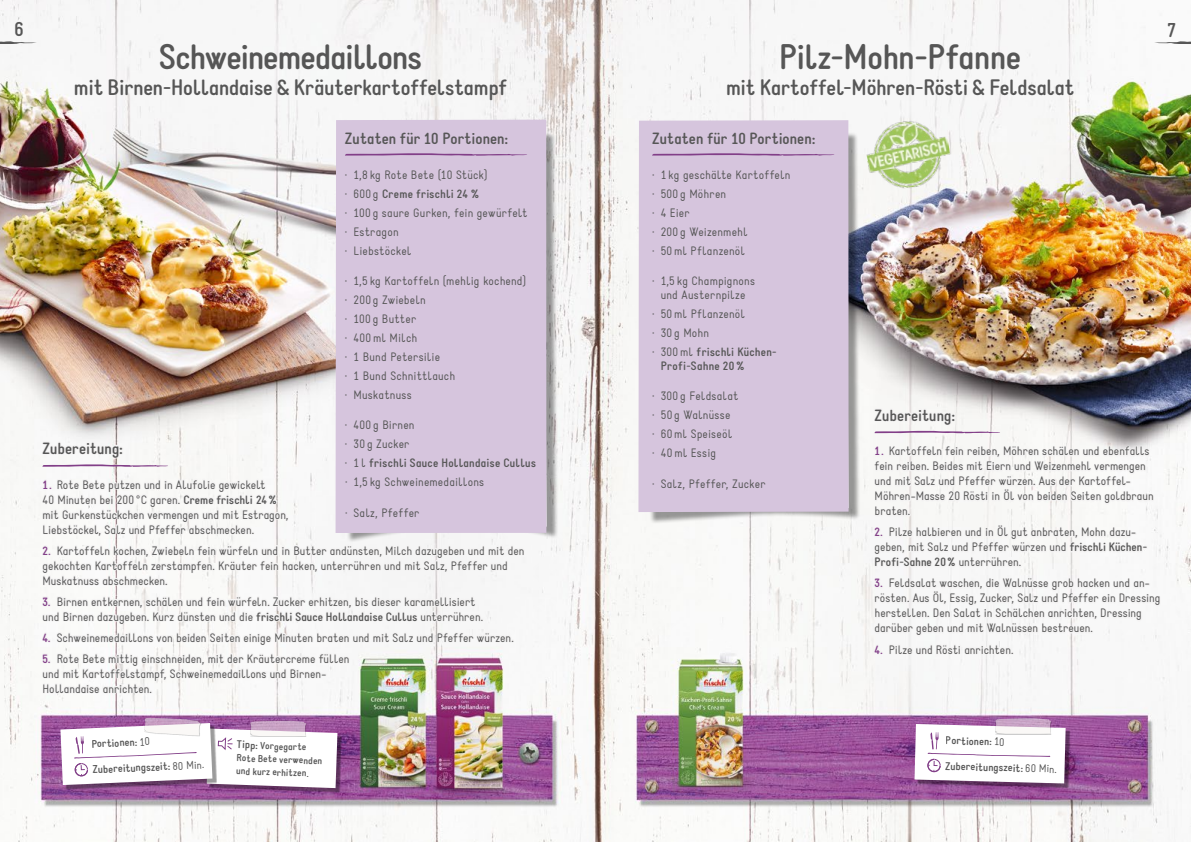
<style>
.page{position:relative;width:1191px;height:842px;background:#fff}
.page>*{position:absolute;margin:0;border:0;box-sizing:border-box;transform-origin:0 0}
.t1{font:700 35px "Static";letter-spacing:-.03em;color:#565656}
.t2{font:700 22px "Static";letter-spacing:-.015em;color:#565656}
.t3{font:700 20px "Static";color:#565656}
.t4{font:700 16px "Static";color:#565656}
.t5{font:12px/19px "Static";letter-spacing:.005em;color:#565656}
.t6{font:700 12px "Static";letter-spacing:.02em;color:#565656}
.t7{font:700 11px "Static";color:#565656}
.t8{font:700 10px/13px "Static";color:#565656}
.s1{font-weight:700}
.s2{font-weight:700;color:#823f88}
.s3{font-weight:400}
.s4{font-size:11px}
</style>
<div class="page">
<img style="left:0;top:0;width:1191px;height:842px">
<svg style="left:1154px;top:41px;width:37px;height:4px"></svg>
<svg style="left:0;top:41px;width:37px;height:4px"></svg>
<div style="left:340px;top:129px;width:218px;height:414px;background:#000;opacity:.4"></div>
<div style="left:643px;top:129px;width:217px;height:395px;background:#000;opacity:.4"></div>
<div style="left:335px;top:120px;width:211px;height:413px;background:#d6c5dd"></div>
<div style="left:638px;top:120px;width:210px;height:392px;background:#d6c5dd"></div>
<svg style="left:344px;top:153px;width:183px;height:3px"></svg>
<svg style="left:652px;top:153px;width:182px;height:3px"></svg>
<svg style="left:873px;top:407px;width:288px;height:250px"></svg>
<img style="left:861px;top:108px;width:94px;height:94px">
<div style="left:209px;top:731px;width:133px;height:62px;background:#000;opacity:.4"></div>
<div style="left:917px;top:726px;width:153px;height:62px;background:#000;opacity:.4"></div>
<svg style="left:914px;top:718px;width:151px;height:65px"></svg>
<svg style="left:41px;top:440px;width:484px;height:351px"></svg>
<h3 class="t3" style="left:14px;top:17px;width:11px">6</h3>
<h3 class="t3" style="left:1167px;top:18px;width:11px">7</h3>
<h1 class="t1" style="left:159px;top:36px;width:264px">Schweinemedaillons</h1>
<h2 class="t2" style="left:74px;top:74px;width:435px">mit Birnen-Hollandaise &amp; Kräuterkartoffelstampf</h2>
<h1 class="t1" style="left:779px;top:36px;width:244px">Pilz-Mohn-Pfanne</h1>
<h2 class="t2" style="left:726px;top:74px;width:350px">mit Kartoffel-Möhren-Rösti &amp; Feldsalat</h2>
<h3 class="t4" style="left:345px;top:128px;width:165px">Zutaten für 10 Portionen:</h3>
<p class="t5" style="left:345px;top:165px;width:184px">· 1,8 kg Rote Bete (10 Stück)<br>· 600 g <span class="s1">Creme frischli 24 %<br></span>· 100 g saure Gurken, fein gewürfelt · Estragon<br>· Liebstöckel</p>
<p class="t5" style="left:345px;top:271px;width:183px">· 1,5 kg Kartoffeln (mehlig kochend) · 200 g Zwiebeln<br>· 100 g Butter<br>· 400ml Milch<br>· 1 Bund Petersilie<br>· 1 Bund Schnittlauch<br>· Muskatnuss</p>
<p class="t5" style="left:345px;top:416px;width:192px">· 400 g Birnen<br>· 30 g Zucker<br>· 1 l <span class="s1">frischli Sauce Hollandaise Cullus </span>· 1,5 kg Schweinemedaillons</p>
<p class="t5" style="left:345px;top:503px;width:76px">· Salz, Pfeffer</p>
<h3 class="t4" style="left:43px;top:438px;width:82px">Zubereitung:</h3>
<p class="t5" style="left:43px;top:477px;width:247px;line-height:15px"><span class="s2">1.</span> Rote Bete putzen und in Alufolie gewickelt<br>40 Minuten bei 200 °C garen. <span class="s1">Creme frischli 24% </span>mit Gurkenstückchen vermengen und mit Estragon, Liebstöckel, Salz und Pfeffer abschmecken.</p>
<p class="t5" style="left:43px;top:543px;width:483px;line-height:15px"><span class="s2">2.</span> Kartoffeln kochen, Zwiebeln fein würfeln und in Butter andünsten, Milch dazugeben und mit den gekochten Kartoffeln zerstampfen. Kräuter fein hacken, unterrühren und mit Salz, Pfeffer und<br>Muskatnuss abschmecken.</p>
<p class="t5" style="left:43px;top:594px;width:442px;line-height:15px"><span class="s2">3.</span> Birnen entkernen, schälen und fein würfeln. Zucker erhitzen, bis dieser karamellisiert und Birnen dazugeben. Kurz dünsten und die <span class="s1">frischli Sauce Hollandaise Cullus</span> unterrühren.</p>
<p class="t5" style="left:43px;top:628px;width:473px"><span class="s2">4.</span> Schweinemedaillons von beiden Seiten einige Minuten braten und mit Salz und Pfeffer würzen.</p>
<p class="t5" style="left:43px;top:651px;width:308px;line-height:15px"><span class="s2">5.</span> Rote Bete mittig einschneiden, mit der Kräutercreme füllen und mit Kartoffelstampf, Schweinemedaillons und Birnen-<br>Hollandaise anrichten.</p>
<h3 class="t4" style="left:652px;top:128px;width:165px">Zutaten für 10 Portionen:</h3>
<p class="t5" style="left:652px;top:165px;width:140px">· 1 kg geschälte Kartoffeln · 500 g Möhren<br>· 4 Eier<br>· 200 g Weizenmehl<br>· 50ml Pflanzenöl</p>
<p class="t5" style="left:652px;top:274px;width:104px;line-height:14px;text-align:center">· 1,5 kg Champignons und Austernpilze</p>
<p class="t5" style="left:652px;top:304px;width:126px">· 50ml Pflanzenöl<br>· 30 g Mohn<br>· 300ml <span class="s1">frischli Küchen-</span></p>
<p class="t6" style="left:660px;top:358px;width:85px">Profi-Sahne 20%</p>
<p class="t5" style="left:652px;top:387px;width:88px">· 300 g Feldsalat · 50 g Walnüsse<br>· 60ml Speiseöl<br>· 40ml Essig</p>
<p class="t5" style="left:652px;top:474px;width:115px">· Salz, Pfeffer, Zucker</p>
<h3 class="t4" style="left:874px;top:405px;width:82px">Zubereitung:</h3>
<p class="t5" style="left:874px;top:444px;width:280px;line-height:15px"><span class="s2">1.</span> Kartoffeln fein reiben, Möhren schälen und ebenfalls fein reiben. Beides mit Eiern und Weizenmehl vermengen und mit Salz und Pfeffer würzen. Aus der Kartoffel-Möhren-Masse 20 Rösti in Öl von beiden Seiten goldbraun braten.</p>
<p class="t5" style="left:874px;top:525px;width:274px;line-height:15px"><span class="s2">2.</span> Pilze halbieren und in Öl gut anbraten, Mohn dazu&shy;geben, mit Salz und Pfeffer würzen und <span class="s1">frischli Küchen-<br>Profi-Sahne 20%</span> unterrühren.</p>
<p class="t5" style="left:874px;top:576px;width:287px;line-height:15px"><span class="s2">3.</span> Feldsalat waschen, die Walnüsse grob hacken und an&shy;rösten. Aus Öl, Essig, Zucker, Salz und Pfeffer ein Dressing herstellen. Den Salat in Schälchen anrichten, Dressing darüber geben und mit Walnüssen bestreuen.</p>
<p class="t5" style="left:874px;top:640px;width:140px"><span class="s2">4.</span> Pilze und Rösti anrichten.</p>
<p class="t7" style="left:91px;top:737px;width:60px;rotate:-2deg">Portionen: <span class="s3">10</span></p>
<p class="t7" style="left:92px;top:762px;width:113px;rotate:-2deg">Zubereitungszeit: <span class="s3">80 Min.</span></p>
<p class="t8" style="left:237px;top:738px;width:87px;rotate:2deg"><span class="s4">Tipp:</span> Vorgegarte<br>Rote Bete verwenden und kurz erhitzen.</p>
<p class="t7" style="left:946px;top:734px;width:60px;rotate:1deg">Portionen: <span class="s3">10</span></p>
<p class="t7" style="left:945px;top:760px;width:113px;rotate:1deg">Zubereitungszeit: <span class="s3">60 Min.</span></p>
</div>
